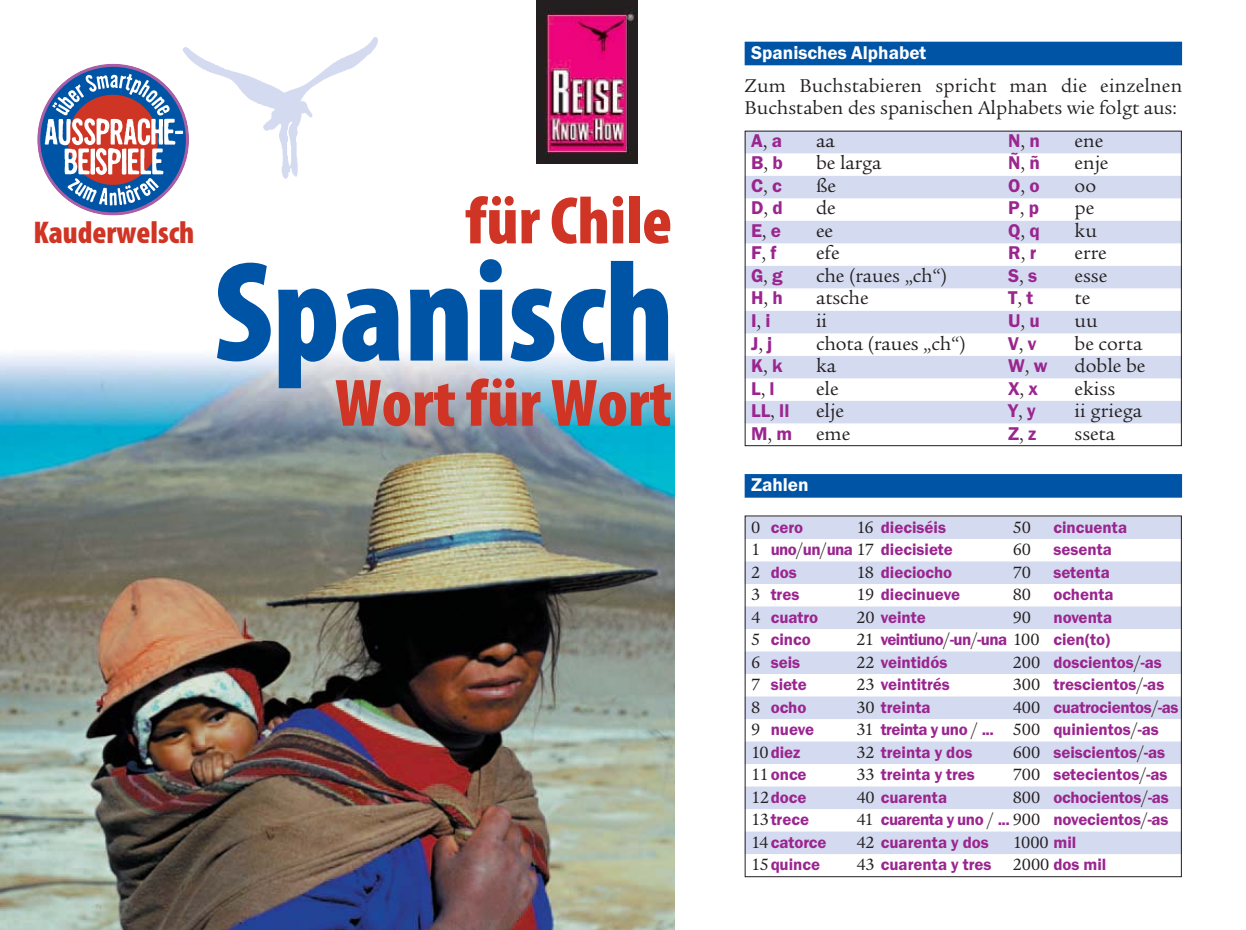
<style>
.page{position:relative;width:1246px;height:930px;background:#fff}
.page>*{position:absolute;margin:0;border:0;box-sizing:border-box;transform-origin:0 0}
.t1{font:900 condensed 144px "Myriad Pro";color:#0054a6}
.t2{font:900 condensed 67.5px "Myriad Pro";color:#cf3424}
.t3{font:900 condensed 31.5px "Myriad Pro";color:#cf3424}
.t4{font:19.12px/22.5px "Legacy Ser Itc T";color:#231f20}
.t5{font:600 19.12px "Franklin Got Itc T";color:#9a258f}
.t6{font:600 19.12px "Franklin Got Itc T";color:#fff}
.t7{font:600 16.88px "Franklin Got Itc T";color:#9a258f}
.t8{font:600 16.88px "Franklin Got Itc T";letter-spacing:-.02em;color:#9a258f}
.t9{font:600 16.88px "Franklin Got Itc T";letter-spacing:-.035em;color:#9a258f}
.t10{font:16.88px "Legacy Ser Itc T";color:#231f20}
.s1{font-family:"Legacy Ser Itc T";font-weight:400;color:#231f20}
.s2{font-family:"Franklin Got Itc T";font-weight:600;color:#9a258f}
</style>
<div class="page">
<img style="left:0;top:877px;width:674px;height:53px">
<img style="left:536px;top:0;width:101px;height:84px">
<img style="left:183px;top:37px;width:195px;height:47px">
<div style="left:744px;top:42px;width:437px;height:23px;background:#0054a6"></div>
<img style="left:0;top:84px;width:1182px;height:793px">
<svg style="left:37px;top:64px;width:152px;height:151px"></svg>
<h3 class="t3" style="left:34px;top:214px;width:162px">Kauderwelsch</h3>
<h2 class="t2" style="left:465px;top:181px;width:208px">für Chile</h2>
<h1 class="t1" style="left:214px;top:227px;width:462px">Spanisch</h1>
<h2 class="t2" style="left:335px;top:363px;width:338px">Wort für Wort</h2>
<p class="t6" style="left:751px;top:46px;width:176px">Spanisches Alphabet</p>
<p class="t4" style="left:744px;top:76px;width:439px">Zum Buchstabieren spricht man die einzelnen<br>Buchstaben des spanischen Alphabets wie folgt aus:</p>
<p class="t5" style="left:751px;top:134px;width:32px">A<span class="s1">,</span> a</p>
<p class="t4" style="left:815px;top:131px;width:20px">aa</p>
<p class="t5" style="left:1007px;top:134px;width:33px">N<span class="s1">,</span> n</p>
<p class="t4" style="left:1074px;top:131px;width:30px">ene</p>
<p class="t5" style="left:751px;top:157px;width:33px">B<span class="s1">,</span> b</p>
<p class="t4" style="left:815px;top:154px;width:67px">be larga</p>
<p class="t5" style="left:1007px;top:157px;width:33px">Ñ<span class="s1">,</span> ñ</p>
<p class="t4" style="left:1074px;top:154px;width:35px">enje</p>
<p class="t5" style="left:751px;top:179px;width:32px">C<span class="s1">,</span> c</p>
<p class="t4" style="left:815px;top:176px;width:22px">ße</p>
<p class="t5" style="left:1007px;top:179px;width:33px">O<span class="s1">,</span> o</p>
<p class="t4" style="left:1074px;top:176px;width:23px">oo</p>
<p class="t5" style="left:751px;top:202px;width:33px">D<span class="s1">,</span> d</p>
<p class="t4" style="left:815px;top:199px;width:21px">de</p>
<p class="t5" style="left:1007px;top:202px;width:32px">P<span class="s1">,</span> p</p>
<p class="t4" style="left:1074px;top:199px;width:21px">pe</p>
<p class="t5" style="left:751px;top:224px;width:32px">E<span class="s1">,</span> e</p>
<p class="t4" style="left:815px;top:221px;width:19px">ee</p>
<p class="t5" style="left:1007px;top:224px;width:33px">Q<span class="s1">,</span> q</p>
<p class="t4" style="left:1074px;top:221px;width:24px">ku</p>
<p class="t5" style="left:751px;top:247px;width:27px">F<span class="s1">,</span> f</p>
<p class="t4" style="left:815px;top:244px;width:25px">efe</p>
<p class="t5" style="left:1007px;top:247px;width:30px">R<span class="s1">,</span> r</p>
<p class="t4" style="left:1074px;top:244px;width:34px">erre</p>
<p class="t5" style="left:751px;top:269px;width:33px">G<span class="s1">,</span> g</p>
<p class="t4" style="left:815px;top:266px;width:133px">che (raues „ch“)</p>
<p class="t5" style="left:1007px;top:269px;width:31px">S<span class="s1">,</span> s</p>
<p class="t4" style="left:1074px;top:266px;width:34px">esse</p>
<p class="t5" style="left:751px;top:292px;width:33px">H<span class="s1">,</span> h</p>
<p class="t4" style="left:815px;top:289px;width:54px">atsche</p>
<p class="t5" style="left:1007px;top:292px;width:27px">T<span class="s1">,</span> t</p>
<p class="t4" style="left:1074px;top:289px;width:17px">te</p>
<p class="t5" style="left:751px;top:314px;width:21px">I<span class="s1">,</span> i</p>
<p class="t4" style="left:815px;top:311px;width:13px">ii</p>
<p class="t5" style="left:1007px;top:314px;width:33px">U<span class="s1">,</span> u</p>
<p class="t4" style="left:1074px;top:311px;width:25px">uu</p>
<p class="t5" style="left:751px;top:337px;width:23px">J<span class="s1">,</span> j</p>
<p class="t4" style="left:815px;top:334px;width:151px">chota (raues „ch“)</p>
<p class="t5" style="left:1007px;top:337px;width:30px">V<span class="s1">,</span> v</p>
<p class="t4" style="left:1074px;top:334px;width:69px">be corta</p>
<p class="t5" style="left:751px;top:359px;width:33px">K<span class="s1">,</span> k</p>
<p class="t4" style="left:815px;top:356px;width:22px">ka</p>
<p class="t5" style="left:1007px;top:359px;width:41px">W<span class="s1">,</span> w</p>
<p class="t4" style="left:1074px;top:356px;width:72px">doble be</p>
<p class="t5" style="left:751px;top:382px;width:25px">L<span class="s1">,</span> l</p>
<p class="t4" style="left:815px;top:379px;width:24px">ele</p>
<p class="t5" style="left:1007px;top:382px;width:31px">X<span class="s1">,</span> x</p>
<p class="t4" style="left:1074px;top:379px;width:42px">ekiss</p>
<p class="t5" style="left:751px;top:404px;width:40px">LL<span class="s1">,</span> ll</p>
<p class="t4" style="left:815px;top:401px;width:29px">elje</p>
<p class="t5" style="left:1007px;top:404px;width:29px">Y<span class="s1">,</span> y</p>
<p class="t4" style="left:1074px;top:401px;width:69px">ii griega</p>
<p class="t4" style="left:751px;top:424px;width:101px"><span class="s2">M</span>, <span class="s2">m</span> eme</p>
<p class="t5" style="left:1007px;top:427px;width:30px">Z<span class="s1">,</span> z</p>
<p class="t4" style="left:1074px;top:424px;width:42px">sseta</p>
<p class="t6" style="left:751px;top:478px;width:59px">Zahlen</p>
<p class="t7" style="left:751px;top:521px;width:54px"><span class="s1">0</span> cero</p>
<p class="t7" style="left:856px;top:521px;width:91px"><span class="s1">16</span> dieciséis</p>
<p class="t10" style="left:1012px;top:520px;width:20px">50</p>
<p class="t7" style="left:1053px;top:521px;width:75px">cincuenta</p>
<p class="t7" style="left:750px;top:544px;width:203px"><span class="s1">1</span> uno<span class="s1">/</span>un<span class="s1">/</span>una <span class="s1">17</span> diecisiete</p>
<p class="t10" style="left:1012px;top:542px;width:20px">60</p>
<p class="t7" style="left:1053px;top:544px;width:60px">sesenta</p>
<p class="t7" style="left:751px;top:566px;width:47px"><span class="s1">2</span> dos</p>
<p class="t7" style="left:856px;top:566px;width:97px"><span class="s1">18</span> dieciocho</p>
<p class="t10" style="left:1012px;top:565px;width:20px">70</p>
<p class="t7" style="left:1053px;top:566px;width:58px">setenta</p>
<p class="t7" style="left:750px;top:589px;width:50px"><span class="s1">3</span> tres</p>
<p class="t7" style="left:856px;top:589px;width:105px"><span class="s1">19</span> diecinueve</p>
<p class="t10" style="left:1012px;top:587px;width:20px">80</p>
<p class="t7" style="left:1053px;top:589px;width:62px">ochenta</p>
<p class="t7" style="left:751px;top:611px;width:69px"><span class="s1">4</span> cuatro</p>
<p class="t7" style="left:856px;top:611px;width:71px"><span class="s1">20</span> veinte</p>
<p class="t10" style="left:1012px;top:610px;width:20px">90</p>
<p class="t7" style="left:1053px;top:611px;width:60px">noventa</p>
<p class="t7" style="left:750px;top:634px;width:61px"><span class="s1">5</span> cinco</p>
<p class="t9" style="left:856px;top:634px;width:255px"><span class="s1">21</span> veintiuno<span class="s1">/</span>-un<span class="s1">/</span>-una <span class="s1">100</span> cien(to)</p>
<p class="t7" style="left:751px;top:656px;width:51px"><span class="s1">6</span> seis</p>
<p class="t7" style="left:856px;top:656px;width:92px"><span class="s1">22</span> veintidós</p>
<p class="t7" style="left:1012px;top:656px;width:150px"><span class="s1">200</span> doscientos<span class="s1">/</span>-as</p>
<p class="t7" style="left:750px;top:679px;width:57px"><span class="s1">7</span> siete</p>
<p class="t7" style="left:856px;top:679px;width:95px"><span class="s1">23</span> veintitrés</p>
<p class="t7" style="left:1012px;top:679px;width:153px"><span class="s1">300</span> trescientos<span class="s1">/</span>-as</p>
<p class="t7" style="left:751px;top:701px;width:57px"><span class="s1">8</span> ocho</p>
<p class="t7" style="left:856px;top:701px;width:76px"><span class="s1">30</span> treinta</p>
<p class="t8" style="left:1012px;top:701px;width:167px"><span class="s1">400</span> cuatrocientos<span class="s1">/</span>-as</p>
<p class="t7" style="left:750px;top:724px;width:65px"><span class="s1">9</span> nueve</p>
<p class="t7" style="left:856px;top:724px;width:304px"><span class="s1">31</span> treinta y uno <span class="s1">/</span> ... <span class="s1">500</span> quinientos<span class="s1">/</span>-as</p>
<p class="t7" style="left:751px;top:746px;width:51px"><span class="s1">10</span>diez</p>
<p class="t7" style="left:856px;top:746px;width:117px"><span class="s1">32</span> treinta y dos</p>
<p class="t7" style="left:1012px;top:746px;width:154px"><span class="s1">600</span> seiscientos<span class="s1">/</span>-as</p>
<p class="t7" style="left:750px;top:769px;width:57px"><span class="s1">11</span>once</p>
<p class="t7" style="left:856px;top:769px;width:120px"><span class="s1">33</span> treinta y tres</p>
<p class="t7" style="left:1012px;top:769px;width:156px"><span class="s1">700</span> setecientos<span class="s1">/</span>-as</p>
<p class="t7" style="left:751px;top:791px;width:57px"><span class="s1">12</span>doce</p>
<p class="t7" style="left:856px;top:791px;width:92px"><span class="s1">40</span> cuarenta</p>
<p class="t7" style="left:1012px;top:791px;width:157px"><span class="s1">800</span> ochocientos<span class="s1">/</span>-as</p>
<p class="t7" style="left:750px;top:814px;width:60px"><span class="s1">13</span>trece</p>
<p class="t8" style="left:856px;top:814px;width:314px"><span class="s1">41</span> cuarenta y uno <span class="s1">/</span> ... <span class="s1">900</span> novecientos<span class="s1">/</span>-as</p>
<p class="t7" style="left:751px;top:836px;width:77px"><span class="s1">14</span> catorce</p>
<p class="t7" style="left:856px;top:836px;width:134px"><span class="s1">42</span> cuarenta y dos</p>
<p class="t10" style="left:1012px;top:835px;width:65px">1000 <span class="s2">mil</span></p>
<p class="t7" style="left:750px;top:859px;width:71px"><span class="s1">15</span>quince</p>
<p class="t7" style="left:856px;top:859px;width:137px"><span class="s1">43</span> cuarenta y tres</p>
<p class="t7" style="left:1012px;top:859px;width:95px"><span class="s1">2000</span> dos mil</p>
</div>
